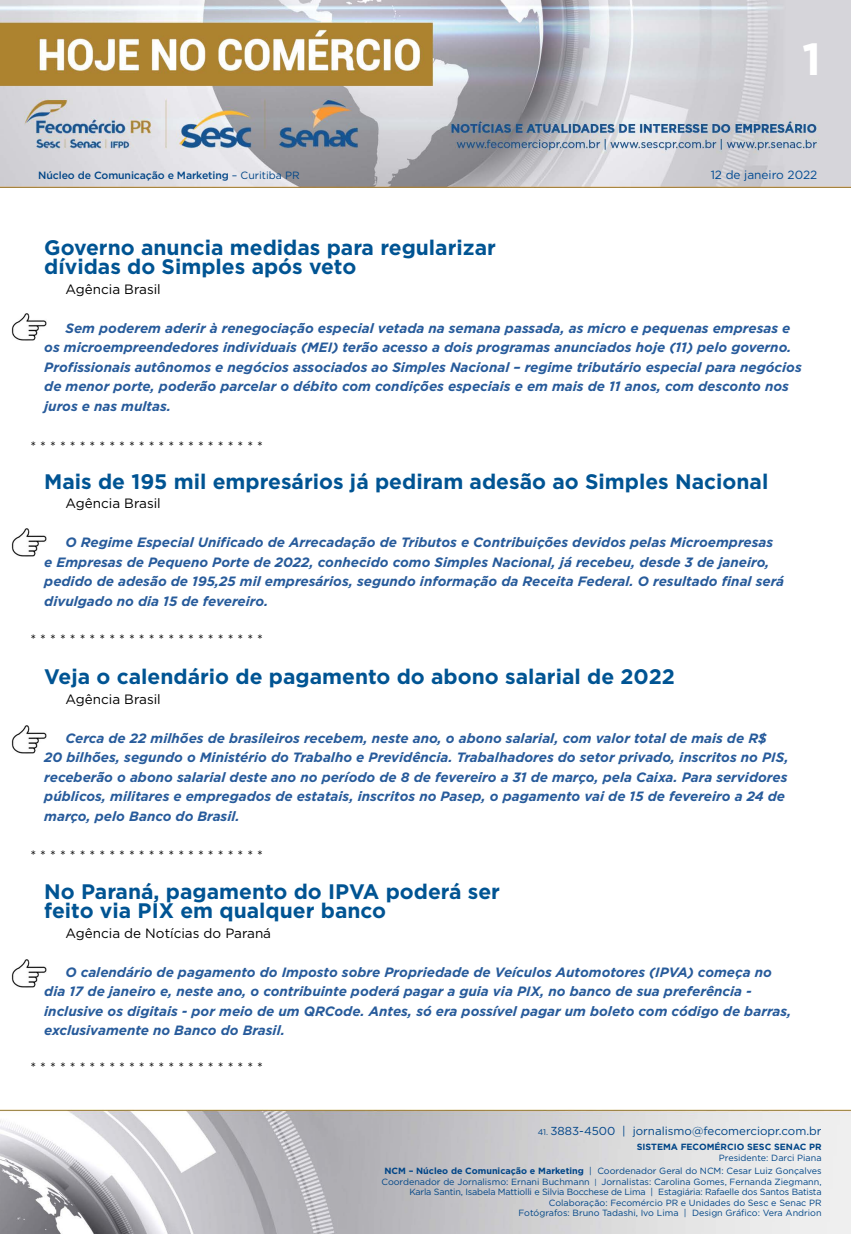
<style>
.page{position:relative;width:851px;height:1234px;background:#fff}
.page>*{position:absolute;margin:0;border:0;box-sizing:border-box;transform-origin:0 0}
.t1{font:700 45px "Gotham";color:#fff}
.t2{font:700 21px/19.5px "Gotham";color:#005493}
.t3{font:italic 700 13.5px/19.5px "Gotham";color:#275b9b}
.t4{font:13.5px "Gotham";color:#000}
.t5{font:11.85px "Gotham";color:#004a93}
.t6{font:11.55px "Gotham";color:#004587}
.t7{font:500 10.5px "Gotham";letter-spacing:-.01em;color:#004587}
.t8{font:9px/10.5px "Gotham";color:#004587;text-align:right}
.t9{font:700 9px "Gotham";color:#004587}
.s1{font-weight:400}
.s2{font-size:8.25px}
.s3{font-weight:700}
.s4{font-size:7.65px}
</style>
<div class="page">
<img style="left:0;top:0;width:850px;height:188px">
<img style="left:0;top:1109px;width:850px;height:124px">
<img style="left:12px;top:313px;width:35px;height:28px">
<img style="left:12px;top:528px;width:35px;height:28px">
<img style="left:12px;top:725px;width:35px;height:27px">
<img style="left:12px;top:959px;width:35px;height:27px">
<h1 class="t1" style="left:802px;top:29px;width:20px">1</h1>
<p class="t7" style="left:38px;top:168px;width:263px">Núcleo de Comunicação e Marketing <span class="s1">– Curitiba PR</span></p>
<p class="t5" style="left:710px;top:167px;width:108px">12 de janeiro 2022</p>
<h2 class="t2" style="left:44px;top:237px;width:453px">Governo anuncia medidas para regularizar dívidas do Simples após veto</h2>
<p class="t4" style="left:65px;top:280px;width:97px">Agência Brasil</p>
<p class="t3" style="left:44px;top:318px;width:759px;text-indent:21px">Sem poderem aderir à renegociação especial vetada na semana passada, as micro e pequenas empresas e os microempreendedores individuais (MEI) terão acesso a dois programas anunciados hoje (11) pelo governo.<br>Profissionais autônomos e negócios associados ao Simples Nacional – regime tributário especial para negócios de menor porte, poderão parcelar o débito com condições especiais e em mais de 11 anos, com desconto nos juros e nas multas.</p>
<p class="t4" style="left:30px;top:437px;width:234px">* * * * * * * * * * * * * * * * * * * * * * * *</p>
<h2 class="t2" style="left:44px;top:471px;width:725px">Mais de 195 mil empresários já pediram adesão ao Simples Nacional</h2>
<p class="t4" style="left:65px;top:495px;width:97px">Agência Brasil</p>
<p class="t3" style="left:44px;top:532px;width:741px;text-indent:21px">O Regime Especial Unificado de Arrecadação de Tributos e Contribuições devidos pelas Microempresas e Empresas de Pequeno Porte de 2022, conhecido como Simples Nacional, já recebeu, desde 3 de janeiro, pedido de adesão de 195,25 mil empresários, segundo informação da Receita Federal. O resultado final será divulgado no dia 15 de fevereiro.</p>
<p class="t4" style="left:30px;top:630px;width:234px">* * * * * * * * * * * * * * * * * * * * * * * *</p>
<h2 class="t2" style="left:44px;top:666px;width:632px">Veja o calendário de pagamento do abono salarial de 2022</h2>
<p class="t4" style="left:65px;top:690px;width:97px">Agência Brasil</p>
<p class="t3" style="left:44px;top:727px;width:745px;text-indent:21px">Cerca de 22 milhões de brasileiros recebem, neste ano, o abono salarial, com valor total de mais de R$<br>20 bilhões, segundo o Ministério do Trabalho e Previdência. Trabalhadores do setor privado, inscritos no PIS, receberão o abono salarial deste ano no período de 8 de fevereiro a 31 de março, pela Caixa. Para servidores públicos, militares e empregados de estatais, inscritos no Pasep, o pagamento vai de 15 de fevereiro a 24 de março, pelo Banco do Brasil.</p>
<p class="t4" style="left:30px;top:846px;width:234px">* * * * * * * * * * * * * * * * * * * * * * * *</p>
<h2 class="t2" style="left:44px;top:881px;width:457px">No Paraná, pagamento do IPVA poderá ser feito via PIX em qualquer banco</h2>
<p class="t4" style="left:65px;top:924px;width:207px">Agência de Notícias do Paraná</p>
<p class="t3" style="left:44px;top:961px;width:748px;text-indent:21px">O calendário de pagamento do Imposto sobre Propriedade de Veículos Automotores (IPVA) começa no dia 17 de janeiro e, neste ano, o contribuinte poderá pagar a guia via PIX, no banco de sua preferência - inclusive os digitais - por meio de um QRCode. Antes, só era possível pagar um boleto com código de barras, exclusivamente no Banco do Brasil.</p>
<p class="t4" style="left:30px;top:1058px;width:234px">* * * * * * * * * * * * * * * * * * * * * * * *</p>
<p class="t6" style="left:537px;top:1123px;width:285px"><span class="s2">41.</span> 3883-4500 | jornalismo@fecomerciopr.com.br</p>
<p class="t9" style="left:636px;top:1140px;width:186px">SISTEMA FECOMÉRCIO SESC SENAC PR</p>
<p class="t8" style="left:384px;top:1150px;width:438px;line-height:13.5px">Presidente: Darci Piana<br><span class="s3">NCM – Núcleo de Comunicação e Marketing</span> | Coordenador Geral do NCM: Cesar Luiz Gonçalves</p>
<p class="t8" style="left:381px;top:1175px;width:441px">Coordenador de Jornalismo: Ernani Buchmann <span class="s4">|</span> Jornalistas: Carolina Gomes, Fernanda Ziegmann, Karla Santin, Isabela Mattiolli e Silvia Bocchese de Lima | Estagiária: Rafaelle dos Santos Batista Colaboração: Fecomércio PR e Unidades do Sesc e Senac PR<br>Fotógrafos: Bruno Tadashi, Ivo Lima | Design Gráfico: Vera Andrion</p>
</div>
